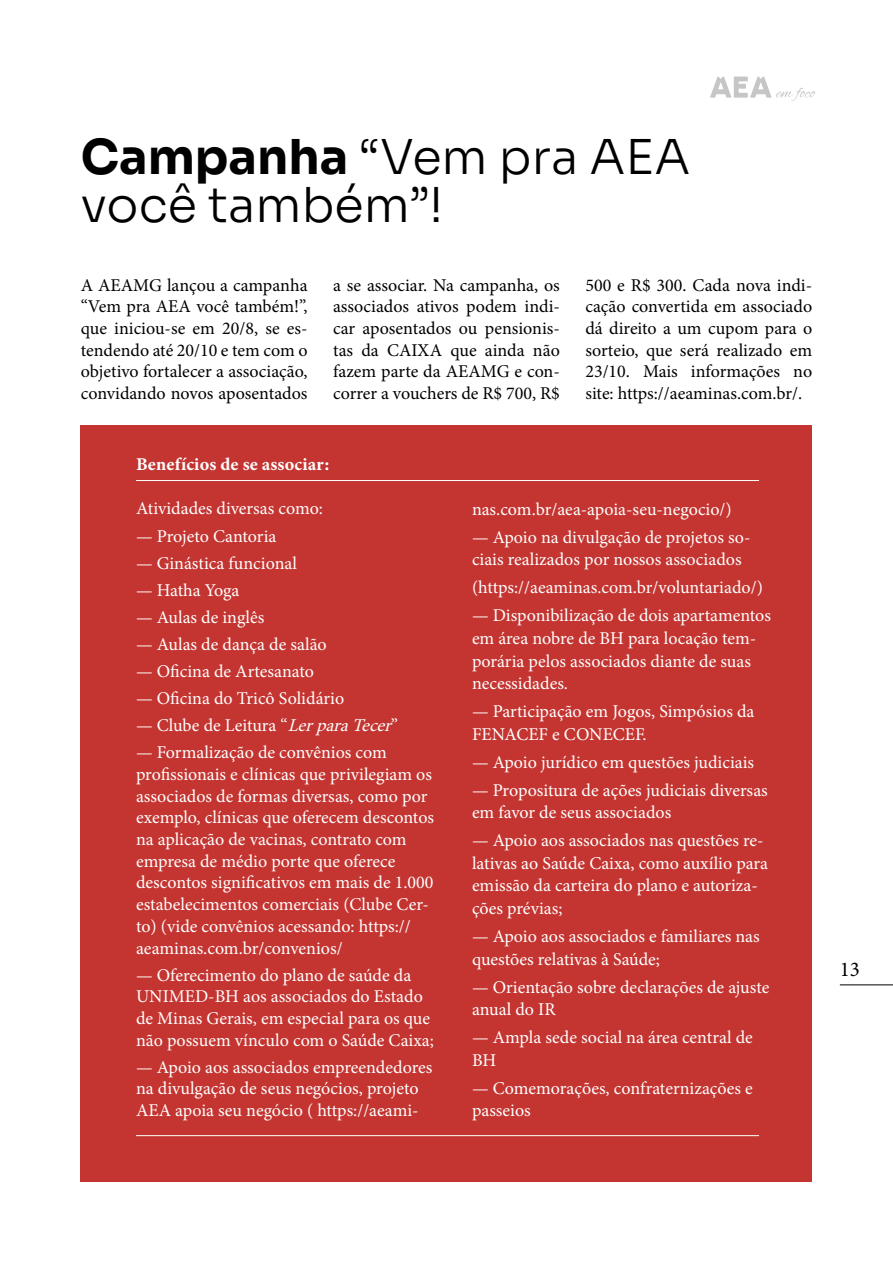
<style>
.page{position:relative;width:893px;height:1263px;background:#fff}
.page>*{position:absolute;margin:0;border:0;box-sizing:border-box;transform-origin:0 0}
.t1{font:300 48px/48px "Sora";color:#000}
.t2{font:21px "Minion Pro";color:#000}
.t3{font:18px/21.8px "Minion Pro";color:#fff}
.t4{font:18px/21.6px "Minion Pro";color:#000;text-align:justify}
.t5{font:18px "Minion Variable Concept";letter-spacing:.005em;color:#fff}
.s1{font-weight:400}
.s2{font-style:italic}
</style>
<div class="page">
<svg style="left:710px;top:76px;width:106px;height:25px"></svg>
<hr style="left:840px;top:985px;width:53px;height:1px;background:#000">
<div style="left:81px;top:425px;width:731px;height:757px;background:#c43531"></div>
<hr style="left:136px;top:480px;width:623px;height:1px;background:#fff">
<hr style="left:136px;top:1135px;width:623px;height:1px;background:#fff">
<h1 class="t1" style="left:81px;top:129px;width:611px"><span class="s1">Campanha</span> “Vem pra AEA você também”!</h1>
<p class="t4" style="left:81px;top:274px;width:228px">A AEAMG lançou a campanha “Vem pra AEA você também!”, que iniciou-se em 20/8, se es&shy;tendendo até 20/10 e tem com o objetivo fortalecer a associação, convidando novos aposentados</p>
<p class="t4" style="left:333px;top:274px;width:228px">a se associar. Na campanha, os associados ativos podem indi&shy;car aposentados ou pensionis&shy;tas da CAIXA que ainda não fazem parte da AEAMG e con&shy;correr a vouchers de R$ 700, R$</p>
<p class="t4" style="left:585px;top:274px;width:228px">500 e R$ 300. Cada nova indi&shy;cação convertida em associado dá direito a um cupom para o sorteio, que será realizado em 23/10. Mais informações no site: https://aeaminas.com.br/.</p>
<p class="t5" style="left:136px;top:452px;width:195px">Benefícios de se associar:</p>
<p class="t3" style="left:136px;top:497px;width:188px">Atividades diversas como:</p>
<p class="t3" style="left:136px;top:525px;width:142px">— Projeto Cantoria</p>
<p class="t3" style="left:136px;top:552px;width:162px">— Ginástica funcional</p>
<p class="t3" style="left:136px;top:579px;width:105px">— Hatha Yoga</p>
<p class="t3" style="left:136px;top:606px;width:130px">— Aulas de inglês</p>
<p class="t3" style="left:136px;top:633px;width:192px">— Aulas de dança de salão</p>
<p class="t3" style="left:136px;top:660px;width:179px">— Oficina de Artesanato</p>
<p class="t3" style="left:136px;top:688px;width:210px">— Oficina do Tricô Solidário</p>
<p class="t3" style="left:136px;top:715px;width:264px">— Clube de Leitura “<span class="s2">LerparaTecer</span>”</p>
<p class="t3" style="left:136px;top:742px;width:300px">— Formalização de convênios com profissionais e clínicas que privilegiam os associados de formas diversas, como por exemplo, clínicas que oferecem descontos na aplicação de vacinas, contrato com empresa de médio porte que oferece descontos significativos em mais de 1.000 estabelecimentos comerciais (Clube Cer&shy;to) (vide convênios acessando: https:// aeaminas.com.br/convenios/</p>
<p class="t3" style="left:136px;top:964px;width:299px">— Oferecimento do plano de saúde da UNIMED-BH aos associados do Estado de Minas Gerais, em especial para os que não possuem vínculo com o Saúde Caixa;</p>
<p class="t3" style="left:136px;top:1056px;width:298px">— Apoio aos associados empreendedores na divulgação de seus negócios, projeto<br>AEA apoia seu negócio ( https://aeami-</p>
<p class="t3" style="left:472px;top:498px;width:261px">nas.com.br/aea-apoia-seu-negocio/)</p>
<p class="t3" style="left:472px;top:526px;width:280px;line-height:22.6px">— Apoio na divulgação de projetos so&shy;ciais realizados por nossos associados</p>
<p class="t3" style="left:472px;top:577px;width:292px">(https://aeaminas.com.br/voluntariado/)</p>
<p class="t3" style="left:472px;top:604px;width:301px;line-height:22.6px">— Disponibilização de dois apartamentos em área nobre de BH para locação tem&shy;porária pelos associados diante de suas necessidades.</p>
<p class="t3" style="left:472px;top:700px;width:284px;line-height:22.6px">— Participação em Jogos, Simpósios da<br>FENACEF e CONECEF.</p>
<p class="t3" style="left:472px;top:751px;width:284px">— Apoio jurídico em questões judiciais</p>
<p class="t3" style="left:472px;top:778px;width:297px;line-height:22.6px">— Propositura de ações judiciais diversas em favor de seus associados</p>
<p class="t3" style="left:472px;top:829px;width:298px;line-height:22.6px">— Apoio aos associados nas questões re&shy;lativas ao Saúde Caixa, como auxílio para emissão da carteira do plano e autoriza&shy;ções prévias;</p>
<p class="t3" style="left:472px;top:925px;width:289px;line-height:22.6px">— Apoio aos associados e familiares nas questões relativas à Saúde;</p>
<p class="t3" style="left:472px;top:975px;width:299px;line-height:22.6px">— Orientação sobre declarações de ajuste anual do IR</p>
<p class="t3" style="left:472px;top:1026px;width:282px;line-height:22.6px">— Ampla sede social na área central de<br>BH</p>
<p class="t3" style="left:472px;top:1077px;width:282px;line-height:22.6px">— Comemorações, confraternizações e passeios</p>
<p class="t2" style="left:840px;top:955px;width:22px">13</p>
</div>
